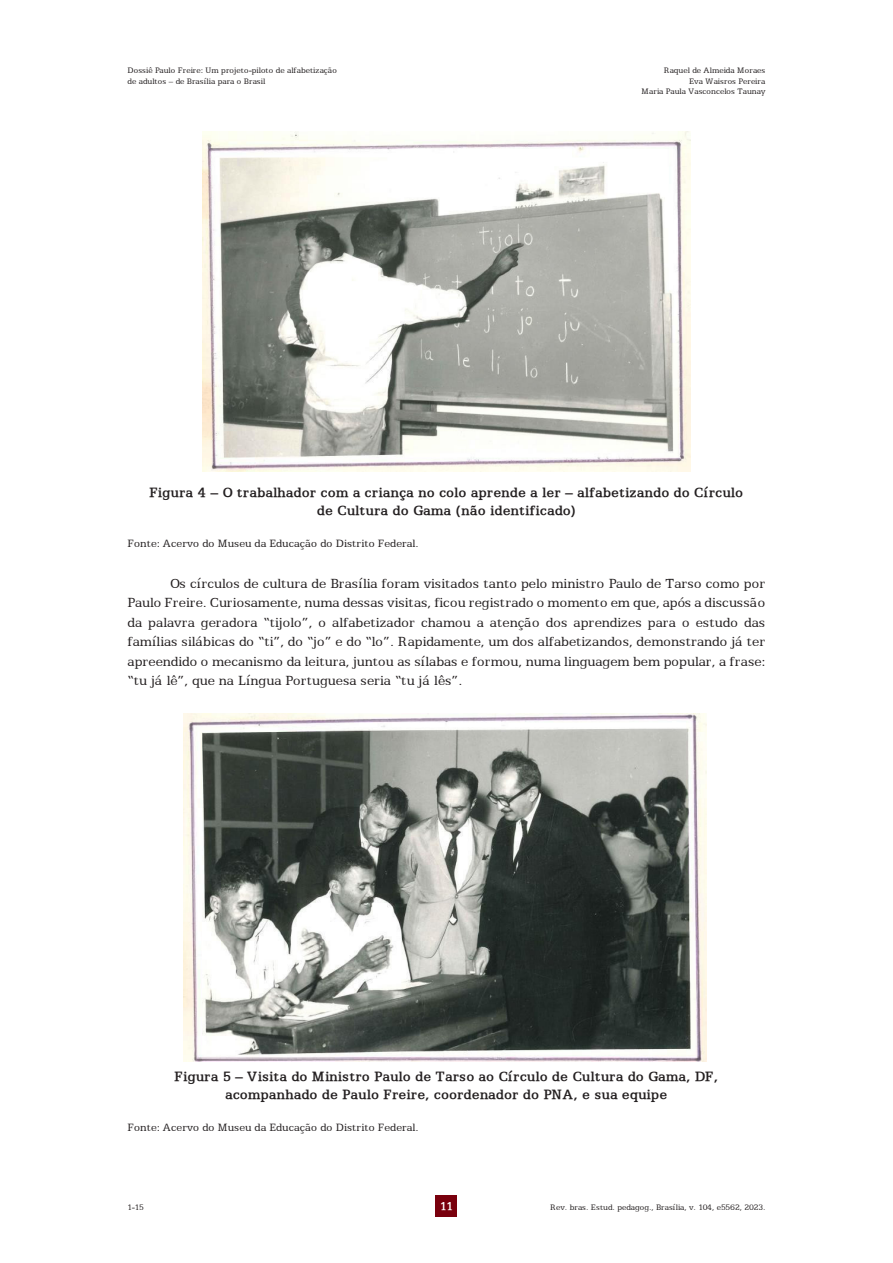
<style>
.page{position:relative;width:893px;height:1263px;background:#fff}
.page>*{position:absolute;margin:0;border:0;box-sizing:border-box;transform-origin:0 0}
._01_-_Corpo_do_texto{font:15px/19.5px "Eggo Normal";color:#231f20;text-align:justify}
._01_-_Titulo_Tabelas__quadros__graficos_e{font:700 15px/18px "Eggo";color:#231f20;text-align:center}
.t1{font:700 12.75px "Eggo";color:#fff}
._01_-_Fonte_da_tabela{font:12px "Eggo Normal";color:#231f20}
.t2{font:9px/10.5px "Eggo Normal";color:#231f20}
</style>
<div class="page">
<div style="left:436px;top:1195px;width:21px;height:21px;background:#79000d"></div>
<img style="left:202px;top:131px;width:489px;height:340px">
<img style="left:184px;top:713px;width:522px;height:348px">
<p class="t2" style="left:128px;top:64px;width:211px">Dossiê Paulo Freire: Um projeto-piloto de alfabetização de adultos – de Brasília para o Brasil</p>
<p class="t2" style="left:642px;top:64px;width:125px;text-align:right">Raquel de Almeida Moraes<br>Eva Waisros Pereira<br>Maria Paula Vasconcelos Taunay</p>
<p class="_01_-_Titulo_Tabelas__quadros__graficos_e" style="left:149px;top:482px;width:596px">Figura 4 – O trabalhador com a criança no colo aprende a ler – alfabetizando do Círculo de Cultura do Gama (não identificado)</p>
<p class="_01_-_Fonte_da_tabela" style="left:128px;top:535px;width:293px">Fonte: Acervo do Museu da Educação do Distrito Federal.</p>
<p class="_01_-_Corpo_do_texto" style="left:128px;top:572px;width:639px;text-indent:43px">Os círculos de cultura de Brasília foram visitados tanto pelo ministro Paulo de Tarso como por Paulo Freire. Curiosamente, numa dessas visitas, ficou registrado o momento em que, após a discussão da palavra geradora “tijolo”, o alfabetizador chamou a atenção dos aprendizes para o estudo das famílias silábicas do “ti”, do “jo” e do “lo”. Rapidamente, um dos alfabetizandos, demonstrando já ter apreendido o mecanismo da leitura, juntou as sílabas e formou, numa linguagem bem popular, a frase: “tu já lê”, que na Língua Portuguesa seria “tu já lês”.</p>
<p class="_01_-_Titulo_Tabelas__quadros__graficos_e" style="left:175px;top:1066px;width:545px">Figura 5 – Visita do Ministro Paulo de Tarso ao Círculo de Cultura do Gama, DF, acompanhado de Paulo Freire, coordenador do PNA, e sua equipe</p>
<p class="_01_-_Fonte_da_tabela" style="left:128px;top:1119px;width:293px">Fonte: Acervo do Museu da Educação do Distrito Federal.</p>
<p class="t2" style="left:128px;top:1201px;width:18px">1-15</p>
<p class="t1" style="left:440px;top:1196px;width:14px">11</p>
<p class="t2" style="left:550px;top:1201px;width:217px">Rev. bras. Estud. pedagog., Brasília, v. 104, e5562, 2023.</p>
</div>
